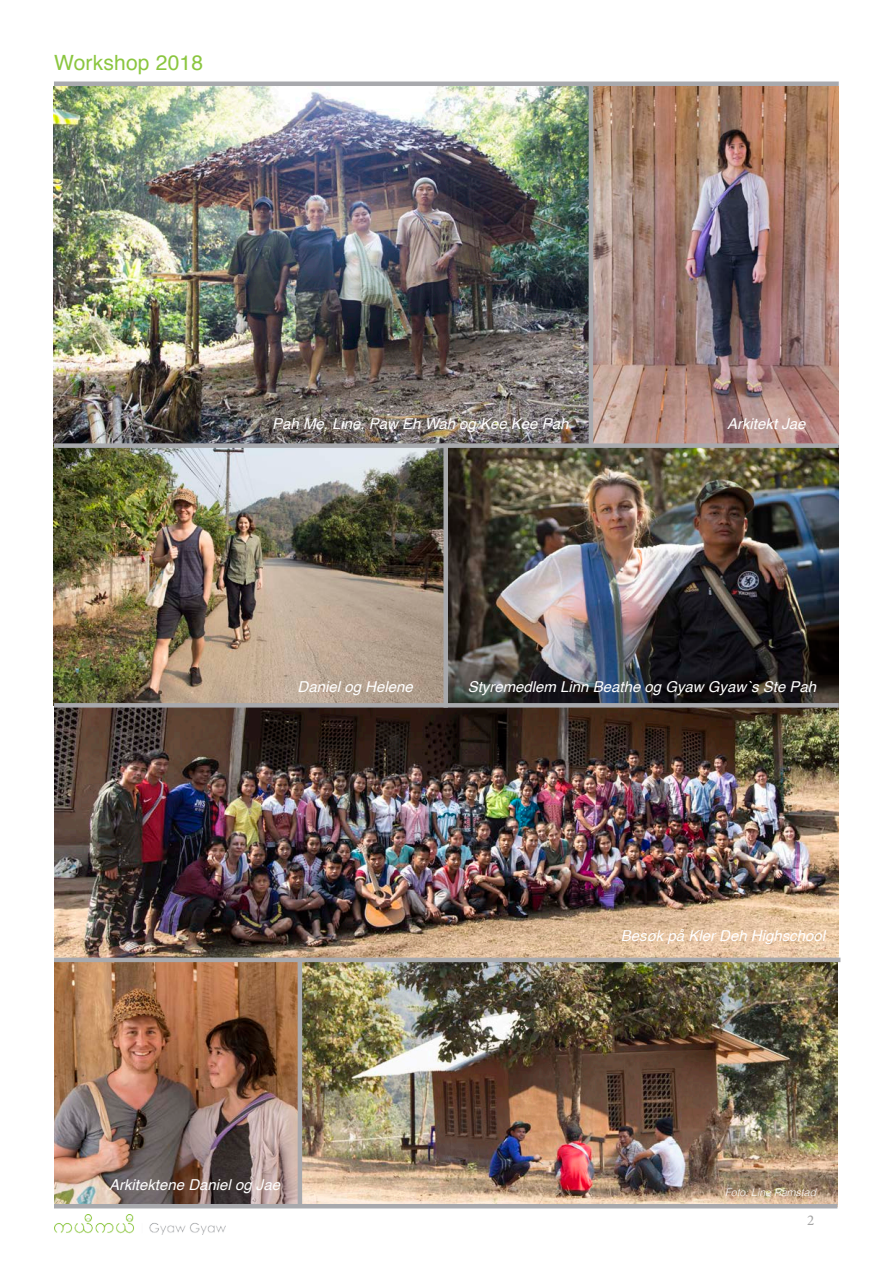
<style>
.page{position:relative;width:893px;height:1263px;background:#fff}
.page>*{position:absolute;margin:0;border:0;box-sizing:border-box;transform-origin:0 0}
.t1{font:21px "Helvetica";letter-spacing:.01em;color:#8bc640}
.t2{font:italic 15px "Helvetica";color:#fff}
.t3{font:15px "Minion Pro";color:#a3a3a3}
.t4{font:italic 300 10.5px "Helvetica";color:#fff}
</style>
<div class="page">
<img style="left:54px;top:1214px;width:171px;height:20px">
<img style="left:54px;top:86px;width:535px;height:357px">
<img style="left:54px;top:962px;width:783px;height:242px">
<img style="left:593px;top:86px;width:246px;height:357px">
<img style="left:54px;top:707px;width:785px;height:251px">
<img style="left:448px;top:448px;width:391px;height:255px">
<img style="left:54px;top:448px;width:389px;height:255px">
<div style="left:54px;top:81px;width:785px;height:5px;background:#a8a9ad"></div>
<hr style="left:54px;top:1204px;width:783px;height:4px;background:#a8a9ad">
<div style="left:54px;top:443px;width:785px;height:5px;background:#a8a9ad"></div>
<hr style="left:54px;top:703px;width:785px;height:4px;background:#a8a9ad">
<hr style="left:54px;top:958px;width:786px;height:4px;background:#a8a9ad">
<hr style="left:298px;top:959px;width:4px;height:247px;background:#a8a9ad">
<div style="left:443px;top:446px;width:5px;height:261px;background:#a8a9ad"></div>
<hr style="left:589px;top:86px;width:4px;height:360px;background:#a8a9ad">
<p class="t1" style="left:54px;top:46px;width:151px">Workshop 2018</p>
<p class="t2" style="left:272px;top:411px;width:298px">Pah Me, Line, Paw Eh Wah og Kee Kee Pah</p>
<p class="t2" style="left:727px;top:411px;width:80px">Arkitekt Jae</p>
<p class="t2" style="left:298px;top:675px;width:117px">Daniel og Helene</p>
<p class="t2" style="left:468px;top:675px;width:350px">Styremedlem Linn Beathe og Gyaw Gyaw`s Ste Pah</p>
<p class="t2" style="left:621px;top:923px;width:206px">Besøk på Kler Deh Highschool</p>
<p class="t2" style="left:109px;top:1172px;width:172px">Arkitektene Daniel og Jae</p>
<p class="t4" style="left:725px;top:1184px;width:93px">Foto: Line Ramstad</p>
<p class="t3" style="left:807px;top:1210px;width:9px">2</p>
</div>
